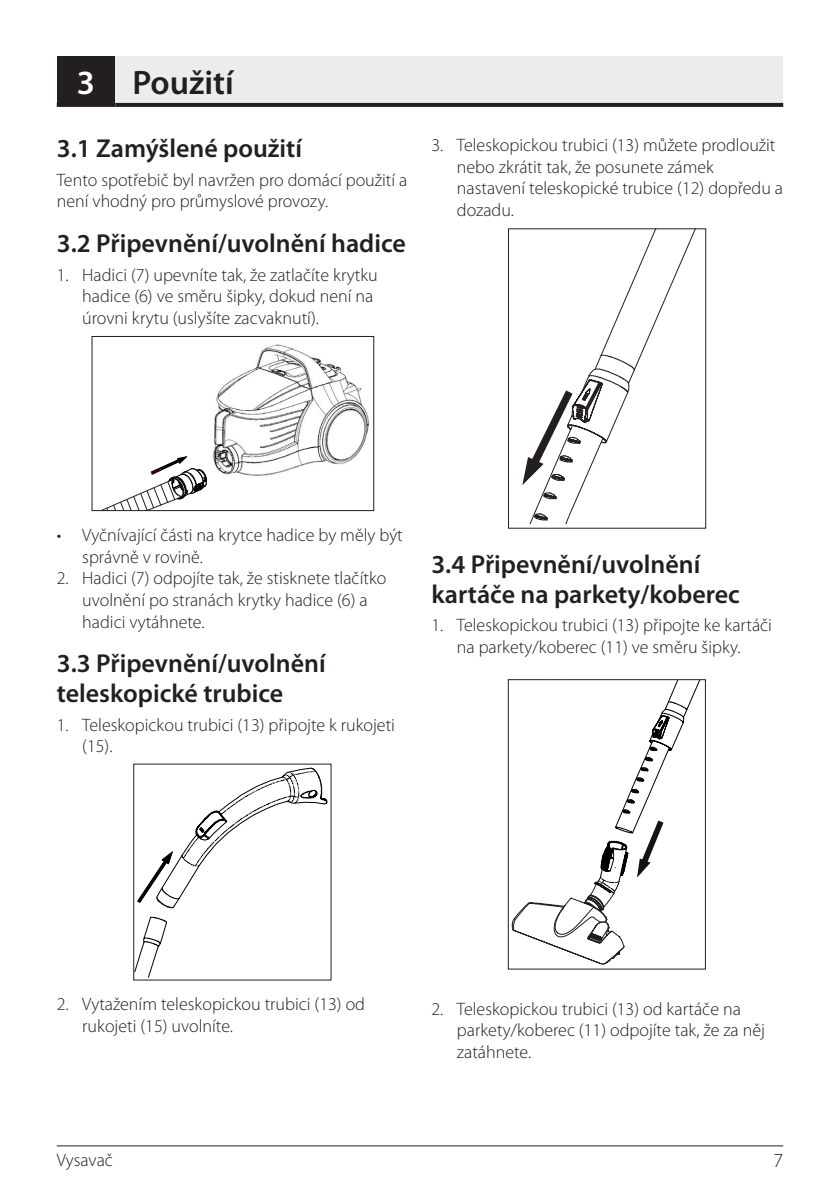
<style>
.page{position:relative;width:840px;height:1191px;background:#fff}
.page>*{position:absolute;margin:0;border:0;box-sizing:border-box;transform-origin:0 0}
.Nadpis_17{font:600 34px "Myriad Pro";color:#231f20}
.Nadpis_17-2{font:600 34px "Myriad Pro";color:#fff}
.Podnadpis_13{font:600 26px/30px "Myriad Pro";color:#231f20}
.t1{font:300 20px "Myriad Pro";color:#231f20}
.Odsadené_4_5_-_9{font:300 18px/21.6px "Myriad Pro";color:#231f20}
.Základný_9{font:300 18px/21.6px "Myriad Pro";color:#231f20}
</style>
<div class="page">
<hr style="left:57px;top:1145px;width:725px;height:1px;background:#231f20">
<div style="left:57px;top:57px;width:58px;height:48px;background:#231f20"></div>
<div style="left:115px;top:57px;width:667px;height:48px;background:#ececee"></div>
<svg style="left:57px;top:105px;width:58px;height:2px"></svg>
<svg style="left:115px;top:103px;width:667px;height:4px;background:#272324"></svg>
<img style="left:206px;top:344px;width:164px;height:139px">
<svg style="left:103px;top:456px;width:103px;height:53px"></svg>
<div style="left:91px;top:336px;width:283px;height:175px;border:1px solid #231f20"></div>
<svg style="left:135px;top:917px;width:32px;height:61px"></svg>
<svg style="left:137px;top:768px;width:190px;height:140px"></svg>
<svg style="left:522px;top:230px;width:174px;height:294px"></svg>
<div style="left:507px;top:228px;width:198px;height:301px;border:1px solid #231f20"></div>
<svg style="left:511px;top:681px;width:189px;height:284px"></svg>
<div style="left:507px;top:679px;width:198px;height:290px;border:1px solid #231f20"></div>
<p class="Nadpis_17-2" style="left:77px;top:60px;width:20px">3</p>
<p class="Nadpis_17" style="left:132px;top:60px;width:103px">Použití</p>
<p class="Podnadpis_13" style="left:57px;top:133px;width:247px">3.1 Zamýšlené použití</p>
<p class="Základný_9" style="left:57px;top:169px;width:352px">Tento spotřebič byl navržen pro domácí použití a není vhodný pro průmyslové provozy.</p>
<p class="Podnadpis_13" style="left:57px;top:227px;width:350px">3.2 Připevnění/uvolnění hadice</p>
<p class="Odsadené_4_5_-_9" style="left:82px;top:264px;width:297px;text-indent:-26px">1. Hadici (7) upevníte tak, že zatlačíte krytku hadice (6) ve směru šipky, dokud není na úrovni krytu (uslyšíte zacvaknutí).</p>
<p class="Odsadené_4_5_-_9" style="left:456px;top:134px;width:327px;text-indent:-26px">3. Teleskopickou trubici (13) můžete prodloužit nebo zkrátit tak, že posunete zámek nastavení teleskopické trubice (12) dopředu a dozadu.</p>
<p class="Odsadené_4_5_-_9" style="left:82px;top:524px;width:322px;text-indent:-26px">• Vyčnívající části na krytce hadice by měly být správně v rovině.</p>
<p class="Odsadené_4_5_-_9" style="left:82px;top:568px;width:305px;text-indent:-26px">2. Hadici (7) odpojíte tak, že stisknete tlačítko uvolnění po stranách krytky hadice (6) a hadici vytáhnete.</p>
<p class="Podnadpis_13" style="left:57px;top:647px;width:270px">3.3 Připevnění/uvolnění teleskopické trubice</p>
<p class="Odsadené_4_5_-_9" style="left:82px;top:714px;width:314px;text-indent:-26px">1. Teleskopickou trubici (13) připojte k rukojeti (15).</p>
<p class="Podnadpis_13" style="left:431px;top:548px;width:310px">3.4 Připevnění/uvolnění kartáče na parkety/koberec</p>
<p class="Odsadené_4_5_-_9" style="left:431px;top:615px;width:342px;text-align:center">1. Teleskopickou trubici (13) připojte ke kartáči na parkety/koberec (11) ve směru šipky.</p>
<p class="Odsadené_4_5_-_9" style="left:82px;top:993px;width:284px;text-indent:-26px">2. Vytažením teleskopickou trubici (13) od rukojeti (15) uvolníte.</p>
<p class="Odsadené_4_5_-_9" style="left:456px;top:998px;width:309px;text-indent:-26px">2. Teleskopickou trubici (13) od kartáče na parkety/koberec (11) odpojíte tak, že za něj zatáhnete.</p>
<p class="Odsadené_4_5_-_9" style="left:57px;top:1149px;width:58px">Vysavač</p>
<p class="t1" style="left:773px;top:1149px;width:11px">7</p>
</div>
